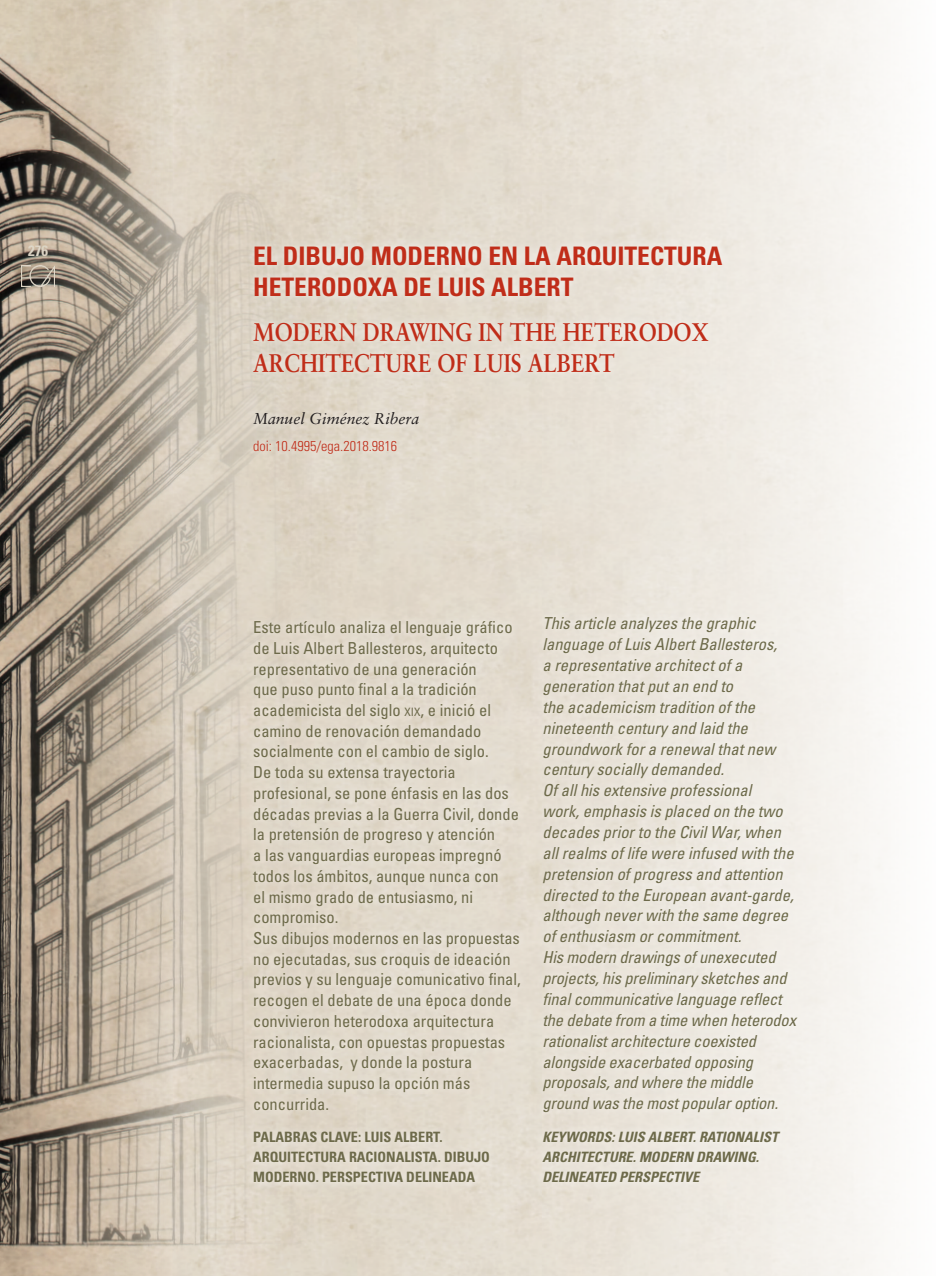
<style>
.page{position:relative;width:936px;height:1276px;background:#fff}
.page>*{position:absolute;margin:0;border:0;box-sizing:border-box;transform-origin:0 0}
.TITULO_ARTICULO_CAST{font:700 condensed 25.5px "Univers";color:#c02d19}
.TITULO_ARTICULO_INGL{font:700 25.5px/31.5px "Sabon";color:#c02d19;scale:.85 1}
.ENTRADILLA_CASTELLAN{font:condensed 16.5px/20.7px "Univers";color:#6d6a4a}
.ENTRADILLA_INGLES{font:italic condensed 16.5px/20.9px "Univers";color:#6d6a4a}
.AUTOR_ARTICULO{font:italic 15.75px "Sabon";color:#231f20}
.t1{font:700 condensed 15px "Univers";color:#fff}
.ENTRADILLA_CASTELLAN-2{font:700 condensed 14.25px "Univers";color:#6d6a4a}
.ENTRADILLA_INGLES-2{font:italic 700 condensed 14.25px/20.1px "Univers";color:#6d6a4a}
.AUTOR_ARTICULO-2{font:300 condensed 14.25px "Univers";color:#c02d19}
.s1{font-size:11.55px}
</style>
<div class="page">
<img style="left:201px;top:0;width:141px;height:1276px">
<img style="left:170px;top:0;width:31px;height:1276px">
<div style="left:243px;top:236px;width:525px;height:279px;background:#fff;opacity:.75"></div>
<div style="left:243px;top:610px;width:313px;height:603px;background:#e3dbce"></div>
<div style="left:532px;top:606px;width:302px;height:607px;background:#fff;opacity:.75"></div>
<img style="left:0;top:0;width:170px;height:1276px">
<p class="t1" style="left:28px;top:242px;width:21px">276</p>
<p class="TITULO_ARTICULO_CAST" style="left:253px;top:240px;width:361px">EL DIBUJO MODERNO EN LA ARQUITE</p>
<p class="TITULO_ARTICULO_CAST" style="left:650px;top:240px;width:30px">CTURA</p>
<p class="TITULO_ARTICULO_CAST" style="left:253px;top:272px;width:30px">HETER</p>
<p class="TITULO_ARTICULO_CAST" style="left:321px;top:272px;width:200px">ODOXA DE LUIS ALBERT</p>
<p class="TITULO_ARTICULO_INGL" style="left:253px;top:315px;width:537px">MODERN DRAWING IN THE HETERODOX<br>ARCHITECTURE OF LUIS ALBERT</p>
<p class="AUTOR_ARTICULO" style="left:253px;top:409px;width:168px">Manuel Giménez Ribera</p>
<p class="AUTOR_ARTICULO-2" style="left:253px;top:437px;width:145px">doi: 10.4995/ega.2018.9816</p>
<p class="ENTRADILLA_CASTELLAN" style="left:253px;top:616px;width:261px">Este artículo analiza el lenguaje gráfico de Luis Albert Ballesteros, arquitecto representativo de una generación<br>que puso punto final a la tradición academicista del siglo <span class="s1">xix</span>, e inició el camino de renovación demandado socialmente con el cambio de siglo.</p>
<p class="ENTRADILLA_CASTELLAN" style="left:253px;top:761px;width:267px">De toda su extensa trayectoria profesional, se pone énfasis en las dos décadas previas a la Guerra Civil, donde la pretensión de progreso y atención<br>a las vanguardias europeas impregnó todos los ámbitos, aunque nunca con<br>el mismo grado de entusiasmo, ni compromiso.</p>
<p class="ENTRADILLA_CASTELLAN" style="left:253px;top:927px;width:269px">Sus dibujos modernos en las propuestas no ejecutadas, sus croquis de ideación previos y su lenguaje comunicativo final, recogen el debate de una época donde convivieron heterodoxa arquitectura racionalista, con opuestas propuestas exacerbadas, y donde la postura intermedia supuso la opción más concurrida.</p>
<p class="ENTRADILLA_CASTELLAN-2" style="left:253px;top:1128px;width:17px">PALABRAS</p>
<p class="ENTRADILLA_CASTELLAN-2" style="left:320px;top:1128px;width:91px">CLAVE: LUIS ALBERT</p>
<p class="ENTRADILLA_CASTELLAN-2" style="left:439px;top:1128px;width:5px">.</p>
<p class="ENTRADILLA_CASTELLAN-2" style="left:253px;top:1148px;width:33px">ARQUITE</p>
<p class="ENTRADILLA_CASTELLAN-2" style="left:305px;top:1148px;width:17px">CTURA</p>
<p class="ENTRADILLA_CASTELLAN-2" style="left:349px;top:1148px;width:55px">RACIONALISTA</p>
<p class="ENTRADILLA_CASTELLAN-2" style="left:437px;top:1148px;width:54px">. DIBUJO</p>
<p class="ENTRADILLA_CASTELLAN-2" style="left:253px;top:1168px;width:78px">MODERNO. PERSPE</p>
<p class="ENTRADILLA_CASTELLAN-2" style="left:368px;top:1168px;width:107px">CTIVA DELI NEADA</p>
<p class="ENTRADILLA_INGLES" style="left:542px;top:613px;width:236px">This article analyzes the graphic language of Luis Albert Ballesteros, a representative architect of a generation that put an end to<br>the academicism tradition of the nineteenth century and laid the groundwork for a renewal that new century socially demanded.</p>
<p class="ENTRADILLA_INGLES" style="left:542px;top:779px;width:253px">Of all his extensive professional<br>work, emphasis is placed on the two decades prior to the Civil War, when all realms of life were infused with the pretension of progress and attention directed to the European avant-garde, although never with the same degree of enthusiasm or commitment.</p>
<p class="ENTRADILLA_INGLES" style="left:542px;top:946px;width:255px">His modern drawings of unexecuted projects, his preliminary sketches and final communicative language reflect the debate from a time when heterodox rationalist architecture coexisted alongside exacerbated opposing proposals, and where the middle ground was the most popular option.</p>
<p class="ENTRADILLA_INGLES-2" style="left:542px;top:1127px;width:237px">KEYWORDS: LUIS ALBERT. RATIONAL IST<br>ARCHITECTURE. MODERN DRAWING.<br>DELINEATED PERSPECTIVE</p>
</div>
